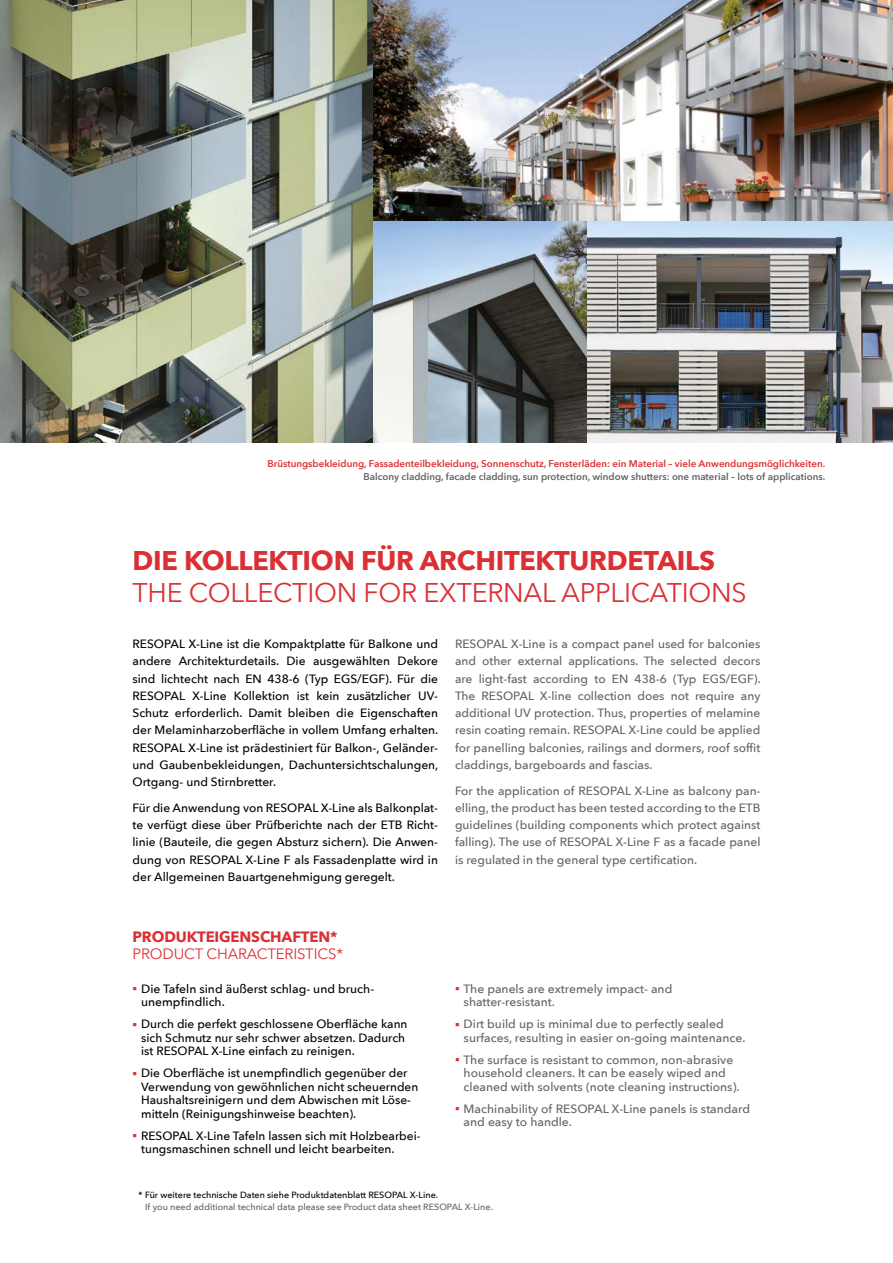
<style>
.page{position:relative;width:893px;height:1263px;background:#fff}
.page>*{position:absolute;margin:0;border:0;box-sizing:border-box;transform-origin:0 0}
.t1{font:27px "Avenir Next";letter-spacing:-.01em;color:#dc2f34}
.t2{font:700 27px "Avenir Next";letter-spacing:-.01em;color:#dc2f34}
.t3{font:15px "Avenir Next";letter-spacing:-.01em;color:#dc2f34}
.t4{font:700 15px "Avenir Next";letter-spacing:-.01em;color:#dc2f34}
.t5{font:500 12px/17.2px "Avenir Next";color:#000}
.t6{font:500 12px/17.2px "Avenir Next";color:#646363}
.t7{font:600 9.75px "Avenir Next";color:#dc2f34}
.t8{font:600 9.75px "Avenir Next";color:#646363}
.t9{font:500 9px "Avenir Next";color:#646363}
.t10{font:500 9px "Avenir Next";color:#000}
.s1{font-family:"Arial Unicode MS";font-weight:400;font-size:14.4px;color:#dc2f34}
</style>
<div class="page">
<img style="left:0;top:0;width:373px;height:442px">
<img style="left:373px;top:0;width:520px;height:221px">
<img style="left:586px;top:221px;width:307px;height:221px">
<img style="left:373px;top:221px;width:213px;height:221px">
<p class="t7" style="left:268px;top:455px;width:559px">Brüstungsbekleidung, Fassadenteilbekleidung, Sonnenschutz, Fensterläden: ein Material – viele Anwendungsmöglichkeiten.</p>
<p class="t8" style="left:364px;top:469px;width:463px">Balcony cladding, facade cladding, sun protection, window shutters: one material – lots of applications.</p>
<h1 class="t2" style="left:133px;top:537px;width:584px">DIE KOLLEKTION FÜR ARCHITEKTURDETAILS</h1>
<h1 class="t1" style="left:133px;top:570px;width:616px">THE COLLECTION FOR EXTERNAL APPLICATIONS</h1>
<p class="t5" style="left:133px;top:635px;width:307px;text-align:justify">RESOPAL X-Line ist die Kompaktplatte für Balkone und andere Architekturdetails. Die ausgewählten Dekore sind lichtecht nach EN 438-6 (Typ EGS/EGF). Für die RESOPAL X-Line Kollektion ist kein zusätzlicher UV-Schutz erforderlich. Damit bleiben die Eigenschaften der Melaminharzoberfläche in vollem Umfang erhalten.<br>RESOPAL X-Line ist prädestiniert für Balkon-, Geländer&shy;und Gaubenbekleidungen, Dachuntersichtschalungen, Ortgang- und Stirnbretter.</p>
<p class="t5" style="left:133px;top:799px;width:307px;text-align:justify">Für die Anwendung von RESOPAL X-Line als Balkonplat&shy;te verfügt diese über Prüfberichte nach der ETB Richt&shy;linie (Bauteile, die gegen Absturz sichern). Die Anwen&shy;dung von RESOPAL X-Line F als Fassadenplatte wird in der Allgemeinen Bauartgenehmigung geregelt.</p>
<p class="t6" style="left:455px;top:635px;width:307px;text-align:justify">RESOPAL X-Line is a compact panel used for balconies and other external applications. The selected decors are light-fast according to EN 438-6 (Typ EGS/EGF).<br>The RESOPAL X-line collection does not require any additional UV protection. Thus, properties of melamine resin coating remain. RESOPAL X-Line could be applied for panelling balconies, railings and dormers, roof soffit claddings, bargeboards and fascias.</p>
<p class="t6" style="left:455px;top:781px;width:307px;text-align:justify">For the application of RESOPAL X-Line as balcony pan&shy;elling, the product has been tested according to the ETB guidelines (building components which protect against falling). The use of RESOPAL X-Line F as a facade panel is regulated in the general type certification.</p>
<p class="t4" style="left:133px;top:924px;width:206px">PRODUKTEIGENSCHAFTEN*</p>
<p class="t3" style="left:133px;top:941px;width:212px">PRODUCT CHARACTERISTICS*</p>
<p class="t5" style="left:141px;top:981px;width:233px;line-height:13.5px;text-indent:-11px"><span class="s1">▪</span> Die Tafeln sind äußerst schlag- und bruch&shy;unempfindlich.</p>
<p class="t5" style="left:141px;top:1017px;width:268px;line-height:13.5px;text-indent:-11px"><span class="s1">▪</span> Durch die perfekt geschlossene Oberfläche kann sich Schmutz nur sehr schwer absetzen. Dadurch ist RESOPAL X-Line einfach zu reinigen.</p>
<p class="t5" style="left:141px;top:1066px;width:279px;line-height:13.5px;text-indent:-11px"><span class="s1">▪</span> Die Oberfläche ist unempfindlich gegenüber der Verwendung von gewöhnlichen nicht scheuernden Haushaltsreinigern und dem Abwischen mit Löse&shy;mitteln (Reinigungshinweise beachten).</p>
<p class="t5" style="left:141px;top:1128px;width:281px;line-height:13.5px;text-indent:-11px"><span class="s1">▪</span> RESOPAL X-Line Tafeln lassen sich mit Holzbearbei&shy;tungsmaschinen schnell und leicht bearbeiten.</p>
<p class="t6" style="left:464px;top:981px;width:210px;line-height:13.5px;text-indent:-11px"><span class="s1">▪</span> The panels are extremely impact- and shatter-resistant.</p>
<p class="t6" style="left:464px;top:1017px;width:283px;line-height:13.5px;text-indent:-11px"><span class="s1">▪</span> Dirt build up is minimal due to perfectly sealed surfaces, resulting in easier on-going maintenance.</p>
<p class="t6" style="left:464px;top:1052px;width:277px;line-height:13.5px;text-indent:-11px"><span class="s1">▪</span> The surface is resistant to common, non-abrasive household cleaners. It can be easely wiped and cleaned with solvents (note cleaning instructions).</p>
<p class="t6" style="left:464px;top:1101px;width:288px;line-height:13.5px;text-indent:-11px"><span class="s1">▪</span> Machinability of RESOPAL X-Line panels is standard and easy to handle.</p>
<p class="t10" style="left:139px;top:1187px;width:301px">* Für weitere technische Daten siehe Produktdatenblatt RESOPAL X-Line.</p>
<p class="t9" style="left:145px;top:1199px;width:350px">If you need additional technical data please see Product data sheet RESOPAL X-Line.</p>
</div>
